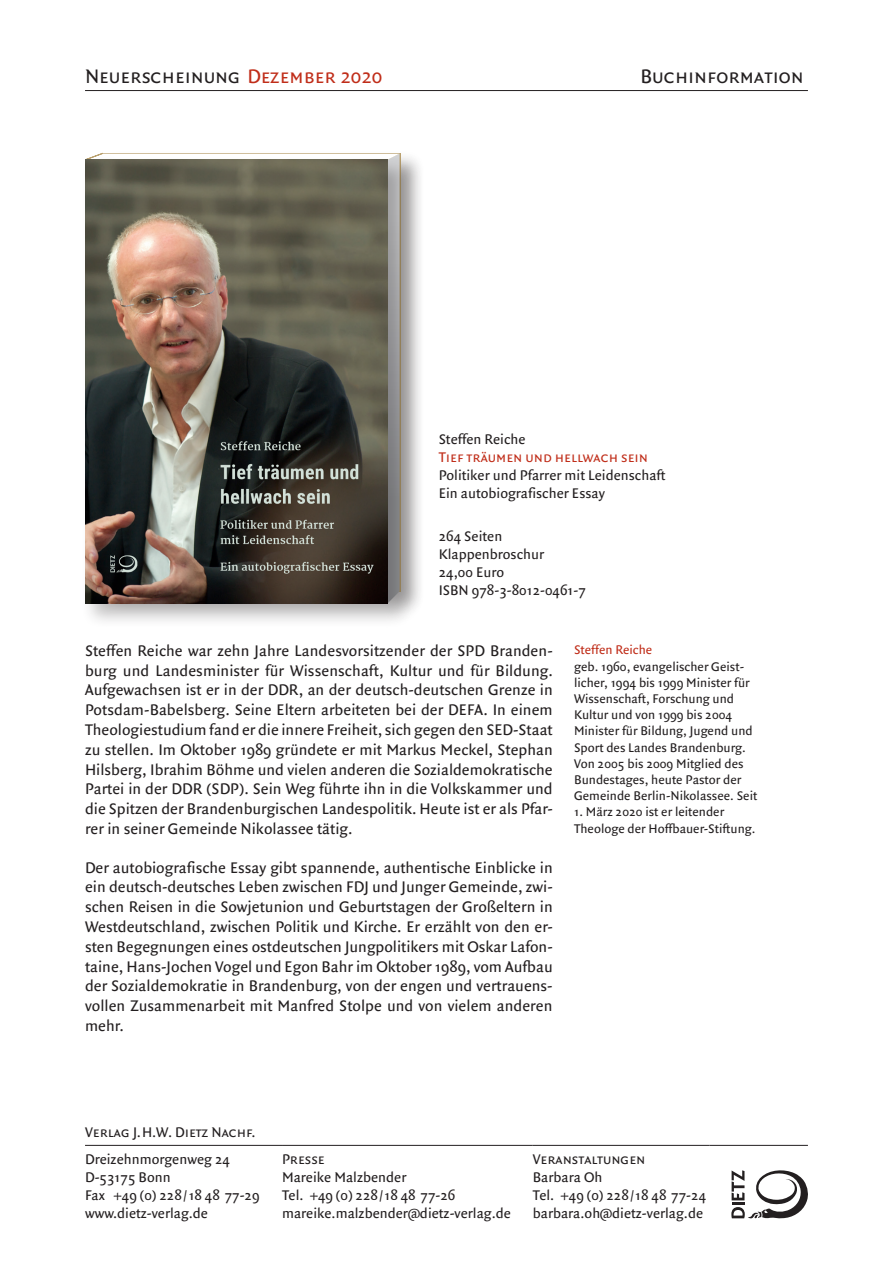
<style>
.page{position:relative;width:893px;height:1263px;background:#fff}
.page>*{position:absolute;margin:0;border:0;box-sizing:border-box;transform-origin:0 0}
.t1{font:21px "Quadraat Sans Small Caps";color:#231f20}
.t2{font:16.5px/19.8px "Quadraat Sans";color:#231f20;text-align:justify}
.t3{font:15px/18px "Quadraat Sans";color:#231f20}
.t4{font:15px "Quadraat Sans Small Caps";color:#231f20}
.t5{font:15px "Quadraat Sans Small Caps";color:#c02d19}
.t6{font:13.5px/16.2px "Quadraat Sans";color:#231f20}
.t7{font:13.5px "Quadraat Sans";color:#c02d19}
.s1{color:#c02d19}
</style>
<div class="page">
<div style="left:383px;top:152px;width:41px;height:474px;background:#231f20;opacity:.28"></div>
<div style="left:81px;top:156px;width:331px;height:473px;background:#231f20;opacity:.28"></div>
<img style="left:85px;top:160px;width:303px;height:444px">
<hr style="left:85px;top:90px;width:723px;height:1px;background:#231f20">
<hr style="left:85px;top:1145px;width:197px;height:1px;background:#231f20">
<hr style="left:282px;top:1145px;width:251px;height:1px;background:#231f20">
<hr style="left:533px;top:1145px;width:177px;height:1px;background:#231f20">
<hr style="left:710px;top:1145px;width:98px;height:1px;background:#231f20">
<svg style="left:731px;top:1170px;width:77px;height:48px"></svg>
<p class="t1" style="left:85px;top:64px;width:299px">Neuerscheinung <span class="s1">Dezember 2020</span></p>
<p class="t1" style="left:640px;top:64px;width:165px">Buchinformation</p>
<p class="t3" style="left:439px;top:430px;width:88px">Steffen Reiche</p>
<p class="t5" style="left:439px;top:448px;width:211px">Tief träumen und hellwach sein</p>
<p class="t3" style="left:439px;top:466px;width:228px">Politiker und Pfarrer mit Leidenschaft<br>Ein autobiografischer Essay</p>
<p class="t3" style="left:439px;top:528px;width:149px">264 Seiten<br>Klappenbroschur<br>24,00 Euro<br>ISBN 978-3-8012-0461-7</p>
<p class="t2" style="left:85px;top:641px;width:469px">Steffen Reiche war zehn Jahre Landesvorsitzender der SPD Branden&shy;burg und Landesminister für Wissenschaft, Kultur und für Bildung.<br>Aufgewachsen ist er in der DDR, an der deutsch-deutschen Grenze in Potsdam-Babelsberg. Seine Eltern arbeiteten bei der DEFA. In einem Theologiestudium fand er die innere Freiheit, sich gegen den SED-Staat zu stellen. Im Oktober 1989 gründete er mit Markus Meckel, Stephan Hilsberg, Ibrahim Böhme und vielen anderen die Sozialdemokratische Partei in der DDR (SDP). Sein Weg führte ihn in die Volkskammer und die Spitzen der Brandenburgischen Landespolitik. Heute ist er als Pfar&shy;rer in seiner Gemeinde Nikolassee tätig.</p>
<p class="t2" style="left:85px;top:858px;width:469px">Der autobiografische Essay gibt spannende, authentische Einblicke in ein deutsch-deutsches Leben zwischen FDJ und Junger Gemeinde, zwi&shy;schen Reisen in die Sowjetunion und Geburtstagen der Großeltern in Westdeutschland, zwischen Politik und Kirche. Er erzählt von den er&shy;sten Begegnungen eines ostdeutschen Jungpolitikers mit Oskar Lafon&shy;taine, Hans-Jochen Vogel und Egon Bahr im Oktober 1989, vom Aufbau der Sozialdemokratie in Brandenburg, von der engen und vertrauens&shy;vollen Zusammenarbeit mit Manfred Stolpe und von vielem anderen mehr.</p>
<p class="t7" style="left:574px;top:642px;width:80px">Steffen Reiche</p>
<p class="t6" style="left:574px;top:658px;width:185px">geb. 1960, evangelischer Geist&shy;licher, 1994 bis 1999 Minister für<br>Wissenschaft, Forschung und<br>Kultur und von 1999 bis 2004<br>Minister für Bildung, Jugend und<br>Sport des Landes Brandenburg.<br>Von 2005 bis 2009 Mitglied des<br>Bundestages, heute Pastor der<br>Gemeinde Berlin-Nikolassee. Seit</p>
<p class="t6" style="left:574px;top:804px;width:183px">1. März 2020 ist er leitender<br>Theologe der Hoffbauer-Stiftung.</p>
<p class="t4" style="left:85px;top:1123px;width:172px">Verlag J.H.W. Dietz Nachf.</p>
<p class="t3" style="left:85px;top:1151px;width:176px">Dreizehnmorgenweg 24<br>D-53175 Bonn<br>Fax +49 (0) 228/18 48 77-29 www.dietz-verlag.de</p>
<p class="t4" style="left:282px;top:1151px;width:44px">Presse</p>
<p class="t3" style="left:282px;top:1169px;width:230px">Mareike Malzbender<br>Tel. +49 (0) 228/18 48 77-26 mareike.malzbender@dietz-verlag.de</p>
<p class="t4" style="left:533px;top:1151px;width:114px">Veranstaltungen</p>
<p class="t3" style="left:533px;top:1169px;width:175px">Barbara Oh<br>Tel. +49 (0) 228/18 48 77-24 barbara.oh@dietz-verlag.de</p>
</div>
